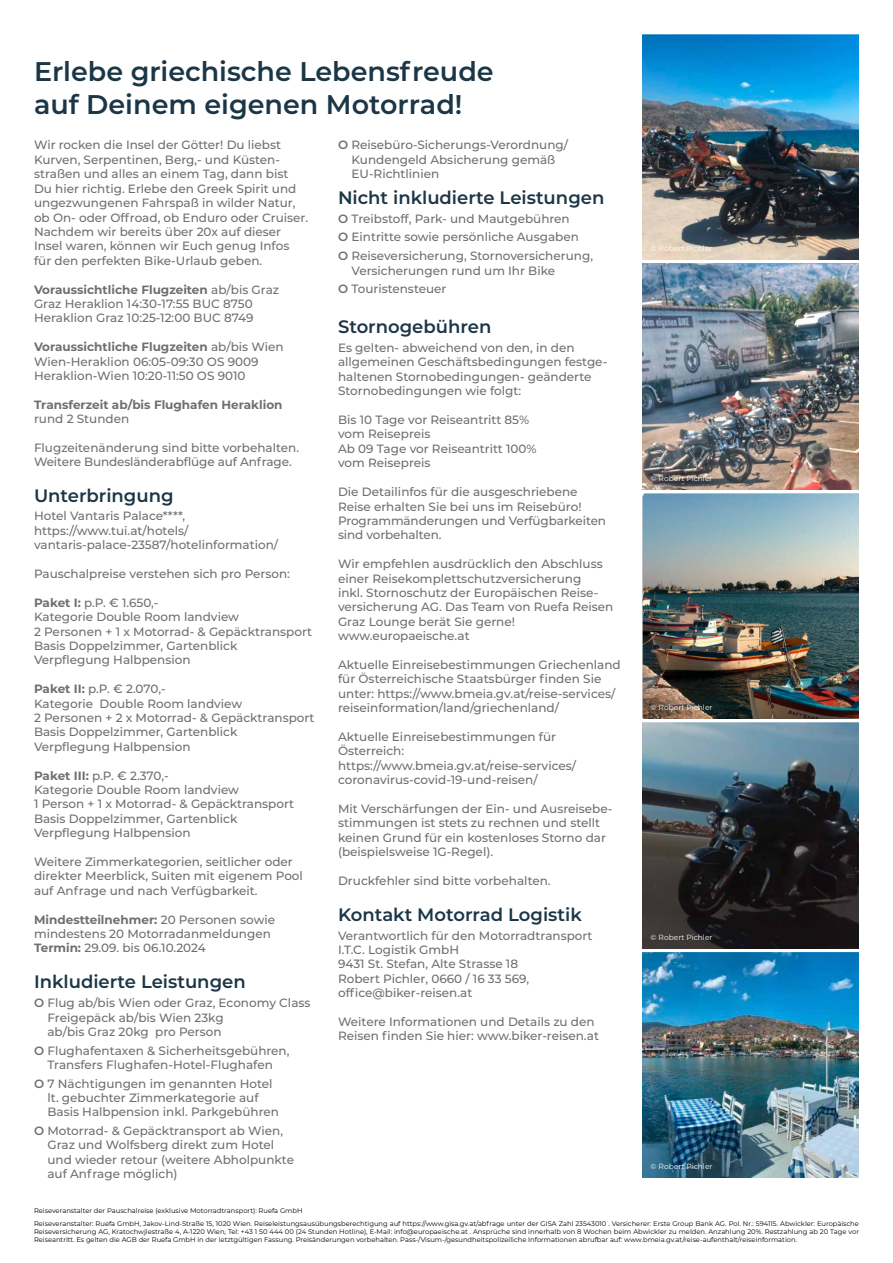
<style>
.page{position:relative;width:893px;height:1263px;background:#fff}
.page>*{position:absolute;margin:0;border:0;box-sizing:border-box;transform-origin:0 0}
.t1{font:600 27px/32.4px "Montserrat";color:#1b3646}
.t2{font:600 18px "Montserrat";color:#1b3646}
.t3{font:500 12px/14.4px "Montserrat";color:#6f6f6e}
.t4{font:700 12px "Montserrat";color:#6f6f6e}
.t5{font:7.5px "Montserrat";color:#fff}
.t6{font:6.75px/12.3px "Montserrat";color:#000}
.s1{font-weight:700}
.s2{font-weight:600}
</style>
<div class="page">
<img style="left:642px;top:34px;width:217px;height:225px">
<img style="left:642px;top:264px;width:217px;height:225px">
<img style="left:642px;top:493px;width:217px;height:226px">
<img style="left:642px;top:723px;width:217px;height:225px">
<img style="left:642px;top:952px;width:217px;height:226px">
<h1 class="t1" style="left:34px;top:54px;width:461px">Erlebe griechische Lebensfreude auf Deinem eigenen Motorrad!</h1>
<p class="t3" style="left:34px;top:138px;width:276px">Wir rocken die Insel der Götter! Du liebst Kurven, Serpentinen, Berg,- und Küsten&shy;straßen und alles an einem Tag, dann bist Du hier richtig. Erlebe den Greek Spirit und ungezwungenen Fahrspaß in wilder Natur, ob On- oder Offroad, ob Enduro oder Cruiser.<br>Nachdem wir bereits über 20x auf dieser Insel waren, können wir Euch genug Infos für den perfekten Bike-Urlaub geben.</p>
<p class="t3" style="left:34px;top:282px;width:247px"><span class="s1">Voraussichtliche Flugzeiten</span> ab/bis Graz<br>Graz Heraklion 14:30-17:55 BUC 8750<br>Heraklion Graz 10:25-12:00 BUC 8749</p>
<p class="t3" style="left:34px;top:339px;width:251px"><span class="s1">Voraussichtliche Flugzeiten</span> ab/bis Wien<br>Wien-Heraklion 06:05-09:30 OS 9009<br>Heraklion-Wien 10:20-11:50 OS 9010</p>
<p class="t4" style="left:34px;top:396px;width:250px">Transferzeit ab/bis Flughafen Heraklion</p>
<p class="t3" style="left:34px;top:411px;width:97px">rund 2 Stunden</p>
<p class="t3" style="left:34px;top:440px;width:267px">Flugzeitenänderung sind bitte vorbehalten.<br>Weitere Bundesländerabflüge auf Anfrage.</p>
<h2 class="t2" style="left:34px;top:483px;width:141px">Unterbringung</h2>
<p class="t3" style="left:34px;top:508px;width:246px">Hotel Vantaris Palace****, https://www.tui.at/hotels/ vantaris-palace-23587/hotelinformation/</p>
<p class="t3" style="left:34px;top:566px;width:257px">Pauschalpreise verstehen sich pro Person:</p>
<p class="t3" style="left:34px;top:595px;width:280px"><span class="s1">Paket I:</span> p.P. € 1.650,-<br>Kategorie Double Room landview<br>2 Personen + 1 x Motorrad- &amp; Gepäcktransport<br>Basis Doppelzimmer, Gartenblick<br>Verpflegung Halbpension</p>
<p class="t3" style="left:34px;top:681px;width:282px"><span class="s1">Paket II:</span> p.P. € 2.070,-<br>Kategorie Double Room landview<br>2 Personen + 2 x Motorrad- &amp; Gepäcktransport<br>Basis Doppelzimmer, Gartenblick<br>Verpflegung Halbpension</p>
<p class="t3" style="left:34px;top:768px;width:262px"><span class="s1">Paket III:</span> p.P. € 2.370,-<br>Kategorie Double Room landview<br>1 Person + 1 x Motorrad- &amp; Gepäcktransport<br>Basis Doppelzimmer, Gartenblick<br>Verpflegung Halbpension</p>
<p class="t3" style="left:34px;top:854px;width:270px">Weitere Zimmerkategorien, seitlicher oder direkter Meerblick, Suiten mit eigenem Pool auf Anfrage und nach Verfügbarkeit.</p>
<p class="t3" style="left:34px;top:912px;width:243px"><span class="s1">Mindestteilnehmer:</span> 20 Personen sowie mindestens 20 Motorradanmeldungen<br><span class="s1">Termin:</span> 29.09. bis 06.10.2024</p>
<h2 class="t2" style="left:34px;top:969px;width:213px">Inkludierte Leistungen</h2>
<p class="t3" style="left:47px;top:995px;width:265px;text-indent:-13px"><span class="s2">O</span> Flug ab/bis Wien oder Graz, Economy Class<br>Freigepäck ab/bis Wien 23kg<br>ab/bis Graz 20kg pro Person</p>
<p class="t3" style="left:34px;top:1042px;width:257px;text-align:center"><span class="s2">O</span> Flughafentaxen &amp; Sicherheitsgebühren,<br>Transfers Flughafen-Hotel-Flughafen</p>
<p class="t3" style="left:47px;top:1076px;width:233px;text-indent:-13px"><span class="s2">O</span> 7 Nächtigungen im genannten Hotel lt. gebuchter Zimmerkategorie auf<br>Basis Halbpension inkl. Parkgebühren</p>
<p class="t3" style="left:47px;top:1123px;width:248px;text-indent:-13px"><span class="s2">O</span> Motorrad- &amp; Gepäcktransport ab Wien, Graz und Wolfsberg direkt zum Hotel und wieder retour (weitere Abholpunkte auf Anfrage möglich)</p>
<p class="t3" style="left:351px;top:138px;width:218px;text-indent:-13px"><span class="s2">O</span> Reisebüro-Sicherungs-Verordnung/<br>Kundengeld Absicherung gemäß<br>EU-Richtlinien</p>
<h2 class="t2" style="left:338px;top:185px;width:268px">Nicht inkludierte Leistungen</h2>
<p class="t3" style="left:338px;top:209px;width:256px;line-height:18.6px"><span class="s2">O</span> Treibstoff, Park- und Mautgebühren<br><span class="s2">O</span> Eintritte sowie persönliche Ausgaben<br><span class="s2">O</span> Reiseversicherung, Stornoversicherung,</p>
<p class="t3" style="left:338px;top:260px;width:219px;line-height:18.6px;text-indent:13px">Versicherungen rund um Ihr Bike<br><span class="s2">O</span> Touristensteuer</p>
<h2 class="t2" style="left:338px;top:314px;width:155px">Stornogebühren</h2>
<p class="t3" style="left:338px;top:340px;width:271px">Es gelten- abweichend von den, in den allgemeinen Geschäftsbedingungen festge&shy;haltenen Stornobedingungen- geänderte Stornobedingungen wie folgt:</p>
<p class="t3" style="left:338px;top:412px;width:200px">Bis 10 Tage vor Reiseantritt 85% vom Reisepreis<br>Ab 09 Tage vor Reiseantritt 100% vom Reisepreis</p>
<p class="t3" style="left:338px;top:484px;width:269px">Die Detailinfos für die ausgeschriebene Reise erhalten Sie bei uns im Reisebüro!<br>Programmänderungen und Verfügbarkeiten sind vorbehalten.</p>
<p class="t3" style="left:338px;top:556px;width:277px">Wir empfehlen ausdrücklich den Abschluss einer Reisekomplettschutzversicherung<br>inkl. Stornoschutz der Europäischen Reise&shy;versicherung AG. Das Team von Ruefa Reisen Graz Lounge berät Sie gerne! www.europaeische.at</p>
<p class="t3" style="left:338px;top:657px;width:284px">Aktuelle Einreisebestimmungen Griechenland für Österreichische Staatsbürger finden Sie unter: https://www.bmeia.gv.at/reise-services/ reiseinformation/land/griechenland/</p>
<p class="t3" style="left:338px;top:729px;width:239px">Aktuelle Einreisebestimmungen für Österreich: https://www.bmeia.gv.at/reise-services/ coronavirus-covid-19-und-reisen/</p>
<p class="t3" style="left:338px;top:801px;width:276px">Mit Verschärfungen der Ein- und Ausreisebe&shy;stimmungen ist stets zu rechnen und stellt keinen Grund für ein kostenloses Storno dar (beispielsweise 1G-Regel).</p>
<p class="t3" style="left:338px;top:873px;width:214px">Druckfehler sind bitte vorbehalten.</p>
<h2 class="t2" style="left:338px;top:902px;width:245px">Kontakt Motorrad Logistik</h2>
<p class="t3" style="left:338px;top:928px;width:256px">Verantwortlich für den Motorradtransport<br>I.T.C. Logistik GmbH<br>9431 St. Stefan, Alte Strasse 18<br>Robert Pichler, 0660 / 16 33 569, office@biker-reisen.at</p>
<p class="t3" style="left:338px;top:1014px;width:262px">Weitere Informationen und Details zu den<br>Reisen finden Sie hier: www.biker-reisen.at</p>
<p class="t5" style="left:651px;top:243px;width:63px">© Robert Pichler</p>
<p class="t5" style="left:651px;top:473px;width:63px">© Robert Pichler</p>
<p class="t5" style="left:651px;top:702px;width:63px">© Robert Pichler</p>
<p class="t5" style="left:651px;top:932px;width:63px">© Robert Pichler</p>
<p class="t5" style="left:651px;top:1161px;width:63px">© Robert Pichler</p>
<p class="t6" style="left:34px;top:1204px;width:826px">Reiseveranstalter der Pauschalreise (exklusive Motorradtransport): Ruefa GmbH<br>Reiseveranstalter: Ruefa GmbH, Jakov-Lind-Straße 15, 1020 Wien. Reiseleistungsausübungsberechtigung auf https://www.gisa.gv.at/abfrage unter der GISA Zahl 23543010 . Versicherer: Erste Group Bank AG. Pol. Nr.: 594115. Abwickler: Europäische</p>
<p class="t6" style="left:34px;top:1227px;width:826px;line-height:8.1px">Reiseversicherung AG, Kratochwjlestraße 4, A-1220 Wien, Tel: +43 1 50 444 00 (24 Stunden Hotline), E-Mail: info@europaeische.at . Ansprüche sind innerhalb von 8 Wochen beim Abwickler zu melden. Anzahlung 20%. Restzahlung ab 20 Tage vor<br>Reiseantritt. Es gelten die AGB der Ruefa GmbH in der letztgültigen Fassung. Preisänderungen vorbehalten. Pass-/Visum-/gesundheitspolizeiliche Informationen abrufbar auf: www.bmeia.gv.at/reise-aufenthalt/reiseinformation.</p>
</div>
